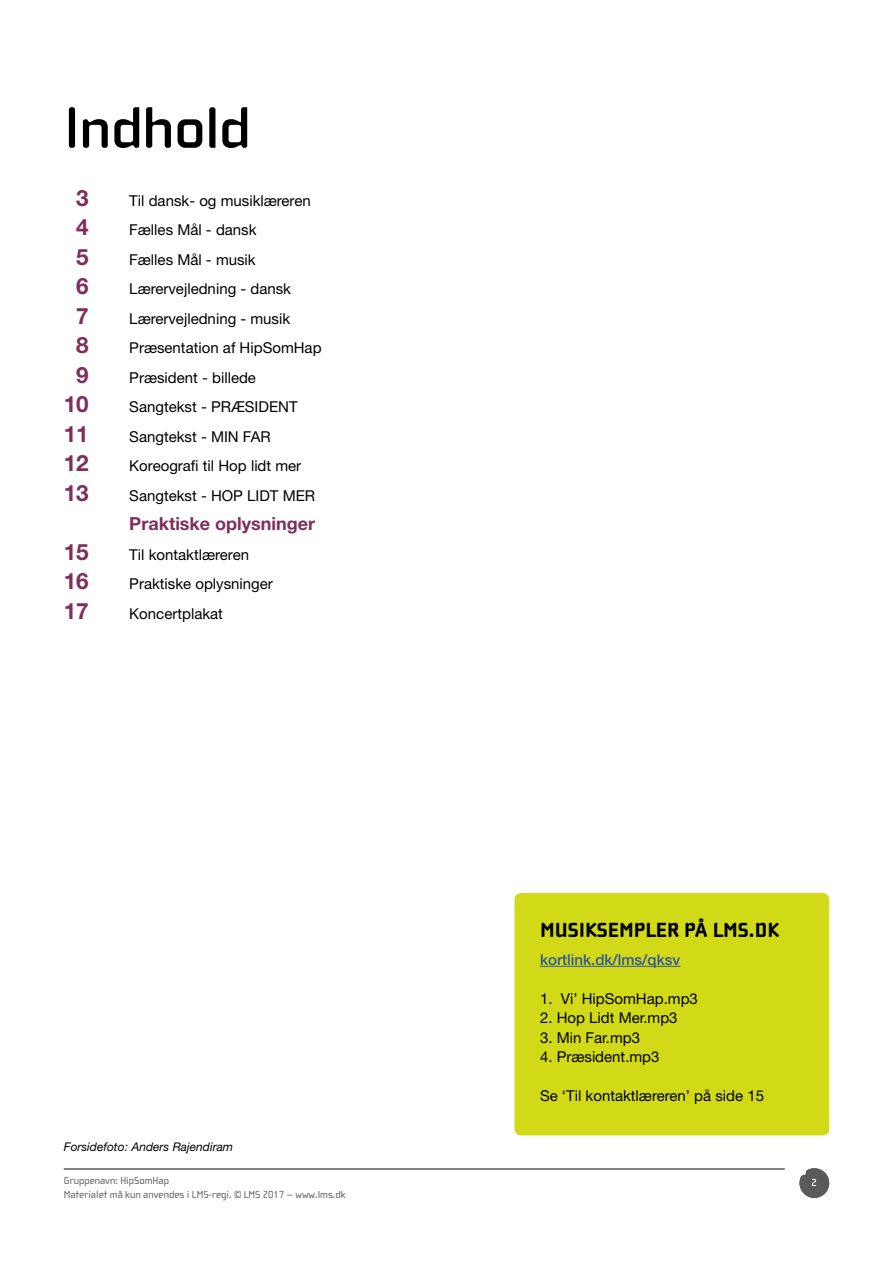
<style>
.page{position:relative;width:893px;height:1263px;background:#fff}
.page>*{position:absolute;margin:0;border:0;box-sizing:border-box;transform-origin:0 0}
.t1{font:700 60px "Cholla Wide OT";letter-spacing:-.01em;color:#000}
.t2{font:700 22.5px "Helvetica Neue LT Std";color:#7e2e5b}
.t3{font:800 21px "Cholla Wide OT";color:#000}
.t4{font:700 18px "Helvetica Neue LT Std";color:#7e2e5b}
.t5{font:15px "Helvetica Neue LT Std";color:#000}
.t6{font:500 15px "Helvetica Neue LT Std";color:#30589b}
.t7{font:italic 12px "Helvetica Neue LT Std";color:#000}
.t8{font:10.5px/13.5px "Cholla Wide OT";color:#5a5a5a}
.t9{font:700 10.5px "Cholla Wide OT";color:#fff}
</style>
<div class="page">
<svg style="left:799px;top:1168px;width:30px;height:30px"></svg>
<hr style="left:64px;top:1169px;width:721px;height:1px;background:#5a5a5a">
<div style="left:514px;top:893px;width:315px;height:242px;background:#d2da17;border-radius:6px"></div>
<hr style="left:540px;top:966px;width:140px;height:1px;background:#30589b">
<h1 class="t1" style="left:64px;top:96px;width:189px">Indhold</h1>
<h2 class="t2" style="left:76px;top:184px;width:14px">3</h2>
<p class="t5" style="left:129px;top:192px;width:183px">Til dansk- og musiklæreren</p>
<h2 class="t2" style="left:76px;top:213px;width:14px">4</h2>
<p class="t5" style="left:129px;top:221px;width:129px">Fælles Mål - dansk</p>
<h2 class="t2" style="left:76px;top:243px;width:14px">5</h2>
<p class="t5" style="left:129px;top:251px;width:128px">Fælles Mål - musik</p>
<h2 class="t2" style="left:76px;top:272px;width:14px">6</h2>
<p class="t5" style="left:129px;top:280px;width:163px">Lærervejledning - dansk</p>
<h2 class="t2" style="left:76px;top:302px;width:14px">7</h2>
<p class="t5" style="left:129px;top:310px;width:162px">Lærervejledning - musik</p>
<h2 class="t2" style="left:76px;top:331px;width:14px">8</h2>
<p class="t5" style="left:129px;top:339px;width:194px">Præsentation af HipSomHap</p>
<h2 class="t2" style="left:76px;top:361px;width:14px">9</h2>
<p class="t5" style="left:129px;top:369px;width:128px">Præsident - billede</p>
<h2 class="t2" style="left:64px;top:390px;width:27px">10</h2>
<p class="t5" style="left:129px;top:398px;width:170px">Sangtekst - PRÆSIDENT</p>
<h2 class="t2" style="left:64px;top:420px;width:27px">11</h2>
<p class="t5" style="left:129px;top:428px;width:143px">Sangtekst - MIN FAR</p>
<h2 class="t2" style="left:64px;top:449px;width:27px">12</h2>
<p class="t5" style="left:129px;top:457px;width:173px">Koreografi til Hop lidt mer</p>
<h2 class="t2" style="left:64px;top:479px;width:27px">13</h2>
<p class="t5" style="left:129px;top:487px;width:187px">Sangtekst - HOP LIDT MER</p>
<p class="t4" style="left:129px;top:513px;width:187px">Praktiske oplysninger</p>
<h2 class="t2" style="left:64px;top:538px;width:27px">15</h2>
<p class="t5" style="left:129px;top:546px;width:121px">Til kontaktlæreren</p>
<h2 class="t2" style="left:64px;top:567px;width:27px">16</h2>
<p class="t5" style="left:129px;top:575px;width:145px">Praktiske oplysninger</p>
<h2 class="t2" style="left:64px;top:597px;width:27px">17</h2>
<p class="t5" style="left:129px;top:605px;width:95px">Koncertplakat</p>
<p class="t7" style="left:64px;top:1140px;width:171px">Forsidefoto: Anders Rajendiram</p>
<h3 class="t3" style="left:540px;top:918px;width:241px">MUSIKSEMPLER PÅ LMS.DK</h3>
<p class="t6" style="left:540px;top:950px;width:142px">kortlink.dk/lms/qksv</p>
<p class="t5" style="left:540px;top:989px;width:159px">1. Vi’ HipSomHap.mp3</p>
<p class="t5" style="left:540px;top:1009px;width:139px">2. Hop Lidt Mer.mp3</p>
<p class="t5" style="left:540px;top:1028px;width:102px">3. Min Far.mp3</p>
<p class="t5" style="left:540px;top:1048px;width:121px">4. Præsident.mp3</p>
<p class="t5" style="left:540px;top:1087px;width:225px">Se ‘Til kontaktlæreren’ på side 15</p>
<p class="t8" style="left:64px;top:1174px;width:283px">Gruppenavn: HipSomHap<br>Materialet må kun anvendes i LMS-regi. © LMS 2017 – www.lms.dk</p>
<p class="t9" style="left:812px;top:1177px;width:7px">2</p>
</div>
